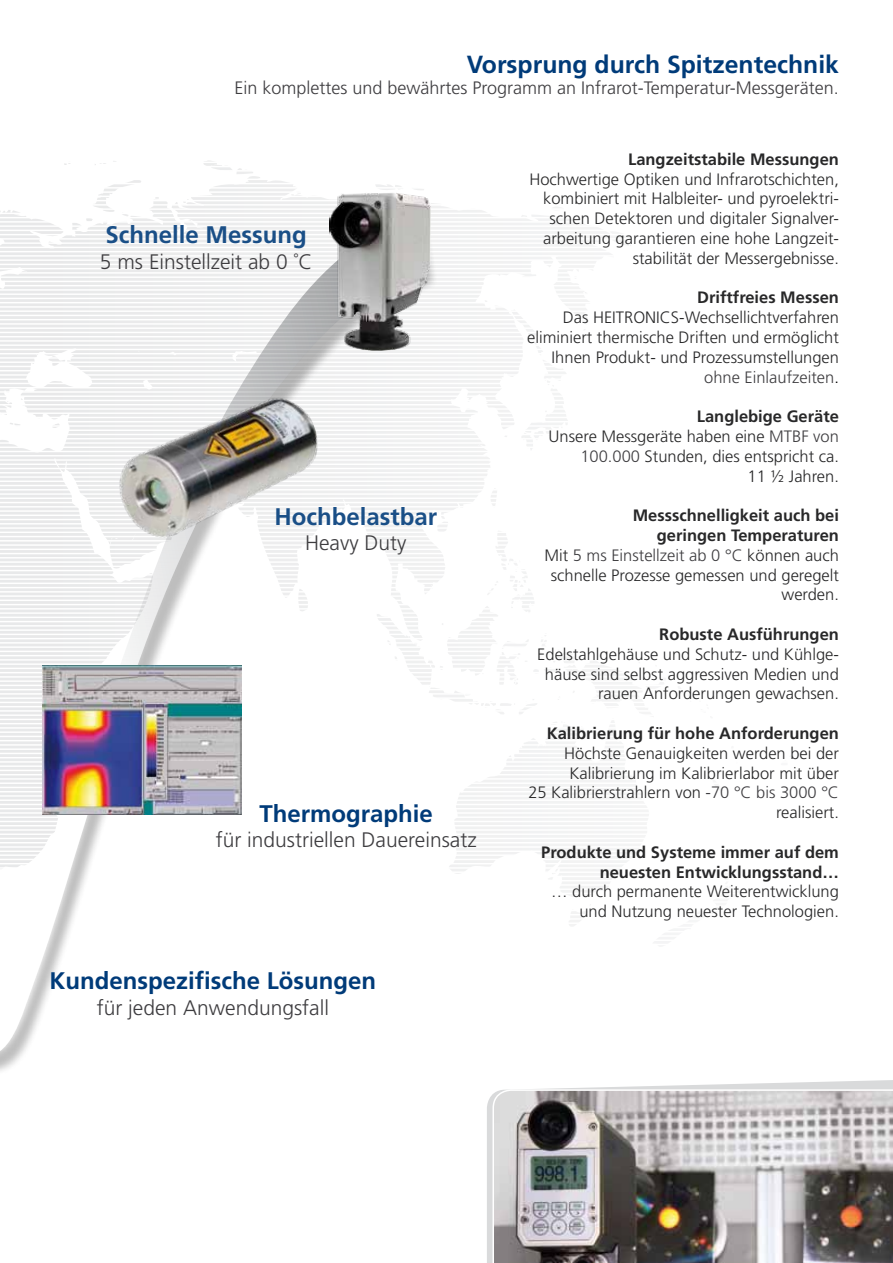
<style>
.page{position:relative;width:893px;height:1263px;background:#fff}
.page>*{position:absolute;margin:0;border:0;box-sizing:border-box;transform-origin:0 0}
.t1{font:700 24.75px "Frutiger LT Std";color:#003b79}
.t2{font:700 24px "Frutiger LT Std";color:#003b79}
.t3{font:700 24px "Frutiger LT Std";color:#1a4f87}
.t4{font:300 21px "Frutiger LT Std";color:#3e3d40}
.t5{font:300 18px "Frutiger LT Std";color:#3e3d40}
.t6{font:300 16.5px/19.8px "Frutiger LT Std";color:#282829;text-align:right}
.t7{font:700 16.5px/19.8px "Frutiger LT Std";color:#282829;text-align:right}
.s1{color:#3e3d40}
.s2{color:#000}
.s3{font-weight:700}
</style>
<div class="page">
<div style="left:0;top:214px;width:439px;height:863px;background:#000;opacity:.35"></div>
<svg style="left:0;top:211px;width:421px;height:847px"></svg>
<img style="left:43px;top:666px;width:198px;height:149px">
<svg style="left:487px;top:1080px;width:406px;height:183px;fill:#dadbdc"></svg>
<img style="left:492px;top:1089px;width:401px;height:174px">
<img style="left:329px;top:193px;width:102px;height:158px">
<img style="left:61px;top:340px;width:258px;height:251px">
<h1 class="t1" style="left:467px;top:49px;width:374px">Vorsprung durch Spitzentechnik</h1>
<p class="t5" style="left:235px;top:78px;width:606px">Ein komplettes und bewährtes Programm an Infrarot-Temperatur-Messgeräten.</p>
<h2 class="t3" style="left:105px;top:221px;width:203px">Schnelle Messung</h2>
<p class="t4" style="left:100px;top:249px;width:214px">5 ms Einstellzeit ab 0 ˚C</p>
<h2 class="t3" style="left:274px;top:502px;width:164px">Hochbelastbar</h2>
<p class="t4" style="left:305px;top:531px;width:103px">Heavy Duty</p>
<h2 class="t2" style="left:259px;top:799px;width:175px">Thermographie</h2>
<p class="t4" style="left:216px;top:827px;width:262px">für industriellen Dauereinsatz</p>
<h2 class="t2" style="left:50px;top:967px;width:328px">Kundenspezifische Lösungen</h2>
<p class="t4" style="left:97px;top:995px;width:234px">für jeden Anwendungsfall</p>
<p class="t7" style="left:628px;top:149px;width:212px">Langzeitstabile Messungen</p>
<p class="t6" style="left:529px;top:169px;width:311px">Hochwertige Optiken und Infrarotschichten, kombiniert mit Halbleiter- und pyroelektri&shy;schen Detektoren und digitaler Signalver&shy;arbeitung garantieren eine hohe Langzeit&shy;stabilität der Messergebnisse.</p>
<p class="t7" style="left:697px;top:288px;width:143px">Driftfreies Messen</p>
<p class="t6" style="left:527px;top:308px;width:313px">Das HEITRONICS-Wechsellichtverfahren eliminiert thermische Driften und ermöglicht Ihnen Produkt- und Prozessumstellungen <span class="s1">ohne Einlaufzeiten</span><span class="s2">.</span></p>
<p class="t6" style="left:549px;top:407px;width:292px"><span class="s3">Langlebige Geräte<br></span>Unsere Messgeräte haben eine <span class="s1">MTBF von<br>100.000</span> Stunden, dies entspricht ca.<br>11 ½ Jahren.</p>
<p class="t6" style="left:544px;top:506px;width:296px"><span class="s3">Messschnelligkeit auch bei<br>geringen Temperaturen<br></span>Mit <span class="s1">5 ms Einstellzeit ab 0 °C</span> können auch schnelle Prozesse gemessen und geregelt werden.</p>
<p class="t7" style="left:659px;top:624px;width:181px">Robuste Ausführungen</p>
<p class="t6" style="left:537px;top:644px;width:303px">Edelstahlgehäuse und Schutz- und Kühlge&shy;häuse sind selbst aggressiven Medien und rauen Anforderungen gewachsen.</p>
<p class="t7" style="left:547px;top:723px;width:294px">Kalibrierung für hohe Anforderungen</p>
<p class="t6" style="left:528px;top:743px;width:312px">Höchste Genauigkeiten werden bei der Kalibrierung im Kalibrierlabor mit über<br>25 Kalibrierstrahlern von <span class="s1">-70 °C bis 3000 °C </span>realisiert.</p>
<p class="t7" style="left:541px;top:842px;width:299px">Produkte und Systeme immer auf dem neuesten Entwicklungsstand…</p>
<p class="t6" style="left:551px;top:882px;width:289px">… durch permanente Weiterentwicklung und Nutzung neuester Technologien.</p>
</div>
